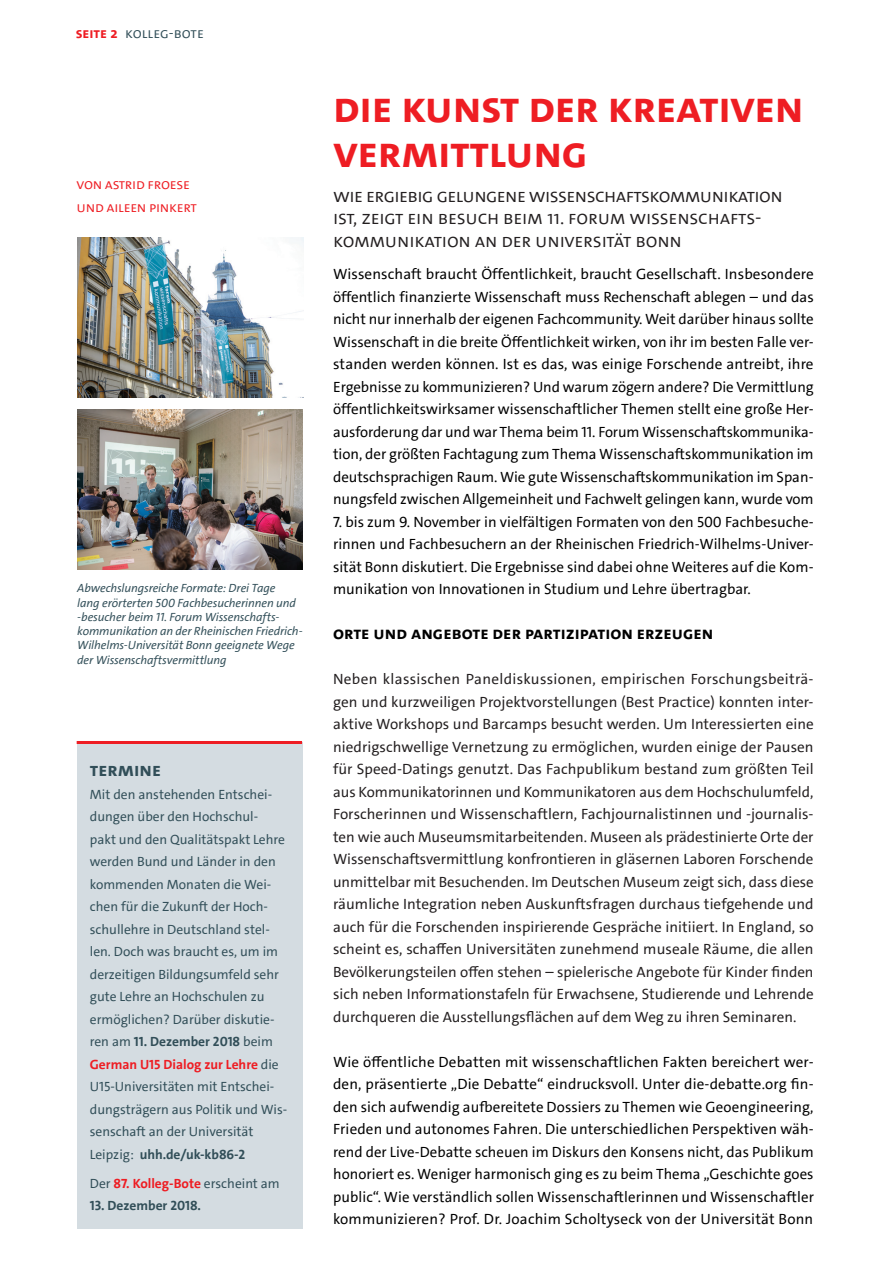
<style>
.page{position:relative;width:893px;height:1263px;background:#fff}
.page>*{position:absolute;margin:0;border:0;box-sizing:border-box;transform-origin:0 0}
.Headline{font:45px/45px "The Sans UHH Bold Caps";letter-spacing:-.01em;color:#ee1d23}
.Subheadline{font:19.5px/22.5px "The Sans UHH Semi Light Caps";letter-spacing:-.02em;color:#231f20}
.Ausgabe{font:19.5px "The Sans UHH Bold Caps";color:#314e58}
.Fliesstext_10_15{font:18px "The Sans UHH Bold Caps";color:#000}
.Fliesstext_10_15-2{font:15px/22.5px "The Sans UHH";color:#000;text-align:justify}
.Fliesstext_10_15-3{font:15px/22.5px "The Sans UHH";color:#231f20;text-align:justify}
.Autor{font:15px/22.5px "The Sans UHH Semi Light Caps";letter-spacing:-.02em;color:#ee1d23}
.t1{font:15px "The Sans UHH Semi Light Caps";color:#314e58}
.Kasten{font:13.5px/22.5px "The Sans UHH";color:#314e58}
.Kasten-2{font:700 13.5px "The Sans UHH";color:#314e58}
.BU{font:italic 12px/14.2px "The Sans UHH";letter-spacing:-.01em;color:#314e58}
.s1{font-family:"The Sans UHH Bold Caps";color:#ee1d23}
.s2{font-weight:700}
.s3{font-weight:700;color:#ee1d23}
</style>
<div class="page">
<div style="left:77px;top:743px;width:225px;height:486px;background:#d4dce1"></div>
<hr style="left:77px;top:741px;width:225px;height:3px;background:#ee1d23">
<img style="left:77px;top:409px;width:226px;height:160px">
<img style="left:78px;top:237px;width:225px;height:160px">
<p class="t1" style="left:76px;top:24px;width:130px"><span class="s1">Seite 2</span> Kolleg-Bote</p>
<p class="Autor" style="left:77px;top:173px;width:122px">Von Astrid Froese und Aileen Pinkert</p>
<p class="BU" style="left:77px;top:581px;width:227px">Abwechslungsreiche Formate: Drei Tage<br>lang erörterten 500 Fachbesucherinnen und -besucher beim 11. Forum Wissenschafts&shy;kommunikation an der Rheinischen Friedrich-Wilhelms-Universität Bonn geeignete Wege der Wissenschaftsvermittlung</p>
<p class="Ausgabe" style="left:90px;top:757px;width:73px">Termine</p>
<p class="Kasten" style="left:90px;top:783px;width:199px">Mit den anstehenden Entschei&shy;dungen über den Hochschul&shy;pakt und den Qualitätspakt Lehre werden Bund und Länder in den kommenden Monaten die Wei&shy;chen für die Zukunft der Hoch&shy;schullehre in Deutschland stel&shy;len. Doch was braucht es, um im derzeitigen Bildungsumfeld sehr gute Lehre an Hochschulen zu ermöglichen? Darüber diskutie&shy;ren am <span class="s2">11. Dezember 2018</span> beim<br><span class="s3">German U15 Dialog zur Lehre</span> die<br>U15-Universitäten mit Entschei&shy;dungsträgern aus Politik und Wis&shy;senschaft an der Universität<br>Leipzig: <span class="s2">uhh.de/uk-kb86-2</span></p>
<p class="Kasten" style="left:90px;top:1172px;width:191px">Der <span class="s3">87. Kolleg-Bote</span> erscheint am</p>
<p class="Kasten-2" style="left:90px;top:1197px;width:113px">13. Dezember 2018.</p>
<p class="Headline" style="left:333px;top:84px;width:472px">die Kunst der kreativen vermittlung</p>
<p class="Subheadline" style="left:333px;top:184px;width:451px">Wie ergiebig gelungene Wissenschaftskommunikation ist, zeigt ein Besuch beim 11. Forum Wissenschafts&shy;kommunikation an der Universität Bonn</p>
<p class="Fliesstext_10_15-2" style="left:333px;top:263px;width:482px">Wissenschaft braucht Öffentlichkeit, braucht Gesellschaft. Insbesondere öffentlich finanzierte Wissenschaft muss Rechenschaft ablegen – und das nicht nur innerhalb der eigenen Fachcommunity. Weit darüber hinaus sollte Wissenschaft in die breite Öffentlichkeit wirken, von ihr im besten Falle ver&shy;standen werden können. Ist es das, was einige Forschende antreibt, ihre Ergebnisse zu kommunizieren? Und warum zögern andere? Die Vermittlung öffentlichkeitswirksamer wissenschaftlicher Themen stellt eine große Her&shy;ausforderung dar und war Thema beim 11. Forum Wissenschaftskommunika&shy;tion, der größten Fachtagung zum Thema Wissenschaftskommunikation im deutschsprachigen Raum. Wie gute Wissenschaftskommunikation im Span&shy;nungsfeld zwischen Allgemeinheit und Fachwelt gelingen kann, wurde vom</p>
<p class="Fliesstext_10_15-2" style="left:333px;top:510px;width:482px">7. bis zum 9. November in vielfältigen Formaten von den 500 Fachbesuche&shy;rinnen und Fachbesuchern an der Rheinischen Friedrich-Wilhelms-Univer&shy;sität Bonn diskutiert. Die Ergebnisse sind dabei ohne Weiteres auf die Kom&shy;munikation von Innovationen in Studium und Lehre übertragbar.</p>
<p class="Fliesstext_10_15" style="left:333px;top:621px;width:382px">Orte und Angebote der Partizipation erzeugen</p>
<p class="Fliesstext_10_15-3" style="left:333px;top:668px;width:482px">Neben klassischen Paneldiskussionen, empirischen Forschungsbeiträ&shy;gen und kurzweiligen Projektvorstellungen (Best Practice) konnten inter&shy;aktive Workshops und Barcamps besucht werden. Um Interessierten eine niedrigschwellige Vernetzung zu ermöglichen, wurden einige der Pausen für Speed-Datings genutzt. Das Fachpublikum bestand zum größten Teil aus Kommunikatorinnen und Kommunikatoren aus dem Hochschulumfeld, Forscherinnen und Wissenschaftlern, Fachjournalistinnen und -journalis&shy;ten wie auch Museumsmitarbeitenden. Museen als prädestinierte Orte der Wissenschaftsvermittlung konfrontieren in gläsernen Laboren Forschende unmittelbar mit Besuchenden. Im Deutschen Museum zeigt sich, dass diese räumliche Integration neben Auskunftsfragen durchaus tiefgehende und auch für die Forschenden inspirierende Gespräche initiiert. In England, so scheint es, schaffen Universitäten zunehmend museale Räume, die allen Bevölkerungsteilen offen stehen – spielerische Angebote für Kinder finden sich neben Informationstafeln für Erwachsene, Studierende und Lehrende durchqueren die Ausstellungsflächen auf dem Weg zu ihren Seminaren.</p>
<p class="Fliesstext_10_15-2" style="left:333px;top:1050px;width:482px">Wie öffentliche Debatten mit wissenschaftlichen Fakten bereichert wer&shy;den, präsentierte „Die Debatte“ eindrucksvoll. Unter die-debatte.org fin&shy;den sich aufwendig aufbereitete Dossiers zu Themen wie Geoengineering, Frieden und autonomes Fahren. Die unterschiedlichen Perspektiven wäh&shy;rend der Live-Debatte scheuen im Diskurs den Konsens nicht, das Publikum honoriert es. Weniger harmonisch ging es zu beim Thema „Geschichte goes public“. Wie verständlich sollen Wissenschaftlerinnen und Wissenschaftler kommunizieren? Prof. Dr. Joachim Scholtyseck von der Universität Bonn</p>
</div>
